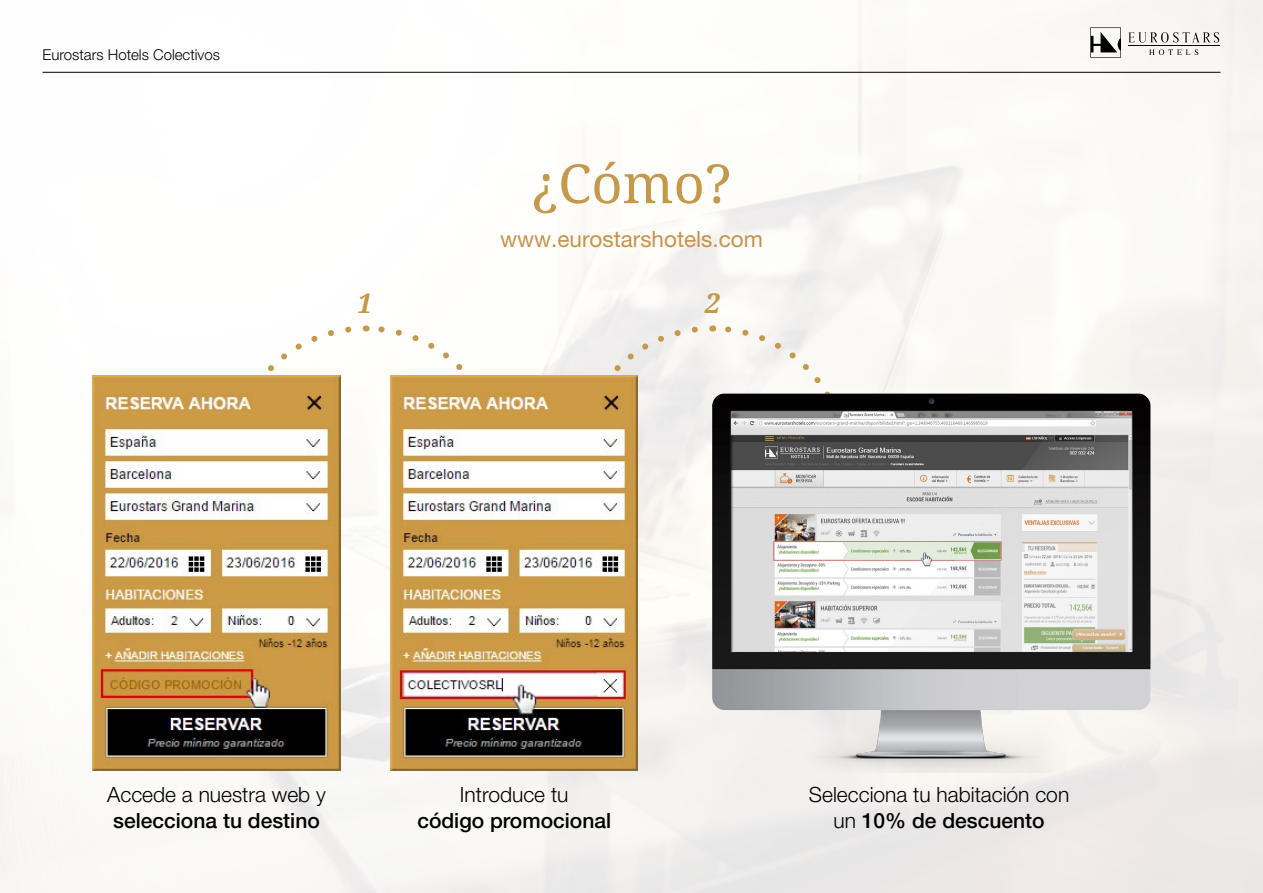
<style>
.page{position:relative;width:1263px;height:893px;background:#fff}
.page>*{position:absolute;margin:0;border:0;box-sizing:border-box;transform-origin:0 0}
.t1{font:54px "Droid Serif";color:#c5994b}
.t2{font:italic 700 27px "Droid Serif";color:#c5994b}
.t3{font:22.5px "Helvetica Neue LT Pro";color:#c5944b}
.t4{font:300 21px/25.2px "Helvetica Neue LT Pro";color:#000;text-align:center}
.t5{font:500 21px "Helvetica Neue LT Pro";color:#000}
.t6{font:300 15px "Helvetica Neue LT Pro";color:#000}
.s1{font-weight:500}
</style>
<div class="page">
<img style="left:0;top:0;width:1263px;height:893px">
<svg style="left:366px;top:322px;width:138px;height:129px"></svg>
<svg style="left:226px;top:323px;width:129px;height:142px"></svg>
<svg style="left:712px;top:322px;width:139px;height:40px"></svg>
<svg style="left:573px;top:323px;width:129px;height:142px"></svg>
<img style="left:93px;top:376px;width:247px;height:395px">
<img style="left:391px;top:376px;width:247px;height:395px">
<img style="left:662px;top:362px;width:547px;height:425px">
<svg style="left:1149px;top:49px;width:49px;height:6px"></svg>
<hr style="left:1128px;top:46px;width:91px;height:1px;background:#000">
<svg style="left:1090px;top:27px;width:31px;height:31px"></svg>
<svg style="left:1128px;top:32px;width:91px;height:11px"></svg>
<hr style="left:43px;top:72px;width:1177px;height:1px;background:#000">
<p class="t6" style="left:43px;top:45px;width:179px">Eurostars Hotels Colectivos</p>
<h1 class="t1" style="left:531px;top:153px;width:202px">¿Cómo?</h1>
<p class="t3" style="left:500px;top:226px;width:264px">www.eurostarshotels.com</p>
<p class="t2" style="left:357px;top:288px;width:17px">1</p>
<p class="t2" style="left:705px;top:288px;width:17px">2</p>
<p class="t4" style="left:107px;top:782px;width:220px">Accede a nuestra web y</p>
<p class="t5" style="left:113px;top:808px;width:208px">selecciona tu destino</p>
<p class="t4" style="left:460px;top:782px;width:110px">Introduce tu</p>
<p class="t5" style="left:417px;top:808px;width:195px">código promocional</p>
<p class="t4" style="left:809px;top:782px;width:262px">Selecciona tu habitación con un <span class="s1">10% de descuento</span></p>
</div>
